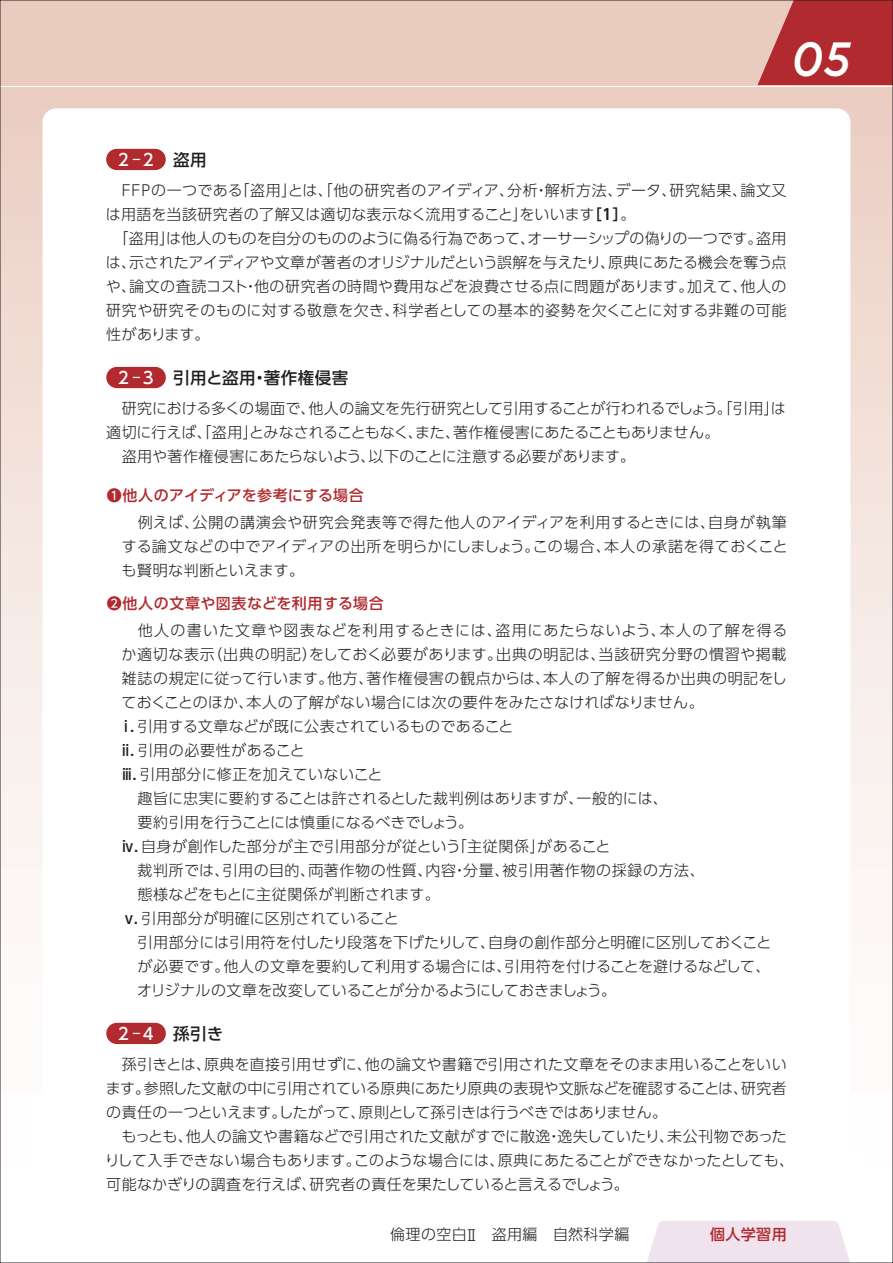
<style>
.page{position:relative;width:893px;height:1263px;background:#fff}
.page>*{position:absolute;margin:0;border:0;box-sizing:border-box;transform-origin:0 0}
.t1{font:italic 500 48px "Gotham";color:#fff;scale:.9 1}
.t2{font:500 16.5px "UD Shin Go Pro";letter-spacing:.03em;color:#231f20}
.t3{font:500 16.5px "UD Shin Go Pro";color:#fff}
.t4{font:300 15px/24px "UD Shin Go Pro";letter-spacing:.015em;color:#231f20}
.t5{font:300 15px "UD Shin Go Pro";letter-spacing:-.005em;color:#231f20}
.t6{font:300 15px/24px "UD Shin Go Pro";letter-spacing:.04em;color:#231f20}
.t7{font:300 15px "UD Shin Go Pro";letter-spacing:.035em;color:#231f20}
.t8{font:300 15px "UD Shin Go Pro";letter-spacing:-.01em;color:#231f20}
.t9{font:500 15px "UD Shin Go Pro";letter-spacing:.025em;color:#b02a2f}
.t10{font:300 15px "UD Shin Go Pro";letter-spacing:-.015em;color:#231f20}
.t11{font:300 15px "UD Shin Go Pro";letter-spacing:.05em;color:#231f20}
.t12{font:300 15px "UD Shin Go Pro";letter-spacing:.07em;color:#231f20}
.t13{font:300 15px "UD Shin Go Pro";letter-spacing:-.03em;color:#231f20}
.t14{font:300 15px "UD Shin Go Pro";letter-spacing:-.04em;color:#231f20}
.t15{font:300 15px "UD Shin Go Pro";letter-spacing:.085em;color:#231f20}
.t16{font:300 15px "UD Shin Go Pro";letter-spacing:-.02em;color:#231f20}
.t17{font:700 15px "UD Shin Go Pro De";color:#231f20}
.t18{font:500 15px "UD Shin Go Pro";color:#231f20}
.s1{font-family:"UD Shin Go Pro";font-weight:300}
.s2{font-weight:500}
</style>
<div class="page">
<img style="left:2px;top:87px;width:889px;height:829px">
<div style="left:0;top:0;width:893px;height:85px;background:#eaccbf"></div>
<div style="left:43px;top:108px;width:807px;height:1112px;background:#fff;border-radius:14px"></div>
<svg style="left:757px;top:2px;width:134px;height:83px;background:#b84043"></svg>
<div style="left:106px;top:149px;width:60px;height:21px;background:#b02a2f;border-radius:11px"></div>
<div style="left:106px;top:367px;width:60px;height:21px;background:#b02a2f;border-radius:11px"></div>
<div style="left:106px;top:1023px;width:60px;height:21px;background:#b02a2f;border-radius:11px"></div>
<div style="left:647px;top:1221px;width:203px;height:40px;background:#f0e3ed"></div>
<h1 class="t1" style="left:792px;top:28px;width:67px">05</h1>
<p class="t3" style="left:115px;top:146px;width:40px">２‒2</p>
<p class="t2" style="left:173px;top:146px;width:35px">盗用</p>
<p class="t4" style="left:288px;top:178px;width:227px">とは、「他の研究者のアイディア、</p>
<p class="t4" style="left:615px;top:178px;width:63px">データ、</p>
<p class="t4" style="left:235px;top:178px;width:63px">「盗用」</p>
<p class="t4" style="left:545px;top:178px;width:79px">解析方法、</p>
<p class="t4" style="left:670px;top:178px;width:79px">研究結果、</p>
<p class="t4" style="left:740px;top:178px;width:48px">論文又</p>
<p class="t4" style="left:507px;top:178px;width:32px">分析</p>
<p class="t6" style="left:106px;top:178px;width:138px">　FFPの一つである</p>
<p class="t4" style="left:534px;top:178px;width:16px">・</p>
<p class="t17" style="left:587px;top:202px;width:50px">] 1 <span class="s1">。</span>[</p>
<p class="t4" style="left:513px;top:202px;width:16px">」</p>
<p class="t4" style="left:106px;top:202px;width:490px">は用語を当該研究者の了解又は適切な表示なく流用することをいいます</p>
<p class="t5" style="left:527px;top:226px;width:237px">オーサーシップの偽りの一つです。</p>
<p class="t4" style="left:113px;top:226px;width:62px">「盗用」</p>
<p class="t4" style="left:756px;top:226px;width:32px">盗用</p>
<p class="t4" style="left:166px;top:226px;width:370px">は他人のものを自分のもののように偽る行為であって、</p>
<p class="t5" style="left:129px;top:250px;width:488px">示されたアイディアや文章が著者のオリジナルだという誤解を与えたり、</p>
<p class="t5" style="left:608px;top:250px;width:180px">原典にあたる機会を奪う点</p>
<p class="t4" style="left:106px;top:250px;width:32px">は、</p>
<p class="t4" style="left:129px;top:274px;width:566px">論文の査読コスト他の研究者の時間や費用などを浪費させる点に問題があります。</p>
<p class="t4" style="left:740px;top:274px;width:48px">他人の</p>
<p class="t4" style="left:687px;top:274px;width:62px">加えて、</p>
<p class="t4" style="left:106px;top:274px;width:32px">や、</p>
<p class="t4" style="left:243px;top:274px;width:16px">・</p>
<p class="t7" style="left:393px;top:298px;width:395px">科学者としての基本的姿勢を欠くことに対する非難の可能</p>
<p class="t4" style="left:106px;top:298px;width:295px">研究や研究そのものに対する敬意を欠き、性があります。</p>
<p class="t3" style="left:115px;top:364px;width:40px">２‒3</p>
<p class="t2" style="left:264px;top:364px;width:86px">著作権侵害</p>
<p class="t2" style="left:173px;top:364px;width:84px">引用と盗用</p>
<p class="t2" style="left:251px;top:364px;width:18px">・</p>
<p class="t4" style="left:308px;top:396px;width:479px">他人の論文を先行研究として引用することが行われるでしょう。「引用は」</p>
<p class="t5" style="left:106px;top:396px;width:211px">　研究における多くの場面で、</p>
<p class="t4" style="left:106px;top:420px;width:153px">適切に行えば、「盗用」</p>
<p class="t5" style="left:453px;top:420px;width:268px">著作権侵害にあたることもありません。</p>
<p class="t13" style="left:249px;top:420px;width:212px">とみなされることもなくまた、</p>
<p class="t4" style="left:408px;top:420px;width:16px">、</p>
<p class="t10" style="left:369px;top:444px;width:268px">以下のことに注意する必要があります。</p>
<p class="t4" style="left:106px;top:444px;width:271px">　盗用や著作権侵害にあたらないよう、</p>
<p class="t9" style="left:107px;top:483px;width:258px">❶他人のアイディアを参考にする場合</p>
<p class="t4" style="left:122px;top:510px;width:79px">　例えば、</p>
<p class="t4" style="left:708px;top:510px;width:80px">自身が執筆</p>
<p class="t6" style="left:193px;top:510px;width:524px">公開の講演会や研究会発表等で得た他人のアイディアを利用するときには、</p>
<p class="t4" style="left:122px;top:534px;width:419px">する論文などの中でアイディアの出所を明らかにしましょう。も賢明な判断といえます。</p>
<p class="t9" style="left:107px;top:591px;width:278px">❷他人の文章や図表などを利用する場合</p>
<p class="t7" style="left:604px;top:534px;width:185px">本人の承諾を得ておくこと</p>
<p class="t4" style="left:533px;top:534px;width:79px">この場合、</p>
<p class="t12" style="left:138px;top:618px;width:365px">他人の書いた文章や図表などを利用するときには、</p>
<p class="t11" style="left:495px;top:618px;width:172px">盗用にあたらないよう、</p>
<p class="t15" style="left:660px;top:618px;width:129px">本人の了解を得る</p>
<p class="t14" style="left:309px;top:642px;width:194px">をしておく必要があります。</p>
<p class="t4" style="left:207px;top:642px;width:111px">（出典の明記）</p>
<p class="t4" style="left:122px;top:642px;width:95px">か適切な表示</p>
<p class="t11" style="left:599px;top:642px;width:189px">当該研究分野の慣習や掲載</p>
<p class="t4" style="left:496px;top:642px;width:111px">出典の明記は、</p>
<p class="t6" style="left:367px;top:666px;width:185px">著作権侵害の観点からは、</p>
<p class="t4" style="left:246px;top:666px;width:459px;text-indent:-125px">雑誌の規定に従って行います。<br>本人の了解がない場合には次の要件をみたさなければなりません。</p>
<p class="t6" style="left:543px;top:666px;width:245px">本人の了解を得るか出典の明記をし</p>
<p class="t4" style="left:327px;top:666px;width:48px">他方、</p>
<p class="t4" style="left:118px;top:690px;width:397px">ておくことのほか、<br><span class="s2">ⅰ</span> 引用する文章などが既に公表されているものであること</p>
<p class="t6" style="left:118px;top:714px;width:188px;text-indent:12px"><span class="s2">．<br>ⅱ</span> 引用の必要性があること</p>
<p class="t4" style="left:119px;top:738px;width:265px;text-indent:11px"><span class="s2">．<br>ⅲ</span> 引用部分に修正を加えていないこと</p>
<p class="t18" style="left:132px;top:762px;width:16px">．</p>
<p class="t4" style="left:122px;top:786px;width:463px">　趣旨に忠実に要約することは許されるとした裁判例はありますが、</p>
<p class="t5" style="left:122px;top:810px;width:353px">　要約引用を行うことには慎重になるべきでしょう。</p>
<p class="t4" style="left:537px;top:834px;width:75px">があること</p>
<p class="t4" style="left:577px;top:786px;width:93px">一般的には、</p>
<p class="t6" style="left:120px;top:834px;width:342px"><span class="s2">ⅳ</span> 自身が創作した部分が主で引用部分が従という</p>
<p class="t18" style="left:134px;top:834px;width:16px">．</p>
<p class="t4" style="left:452px;top:834px;width:95px">「主従関係」</p>
<p class="t6" style="left:308px;top:858px;width:126px">両著作物の性質、</p>
<p class="t6" style="left:503px;top:858px;width:204px">被引用著作物の採録の方法、</p>
<p class="t4" style="left:122px;top:858px;width:320px">　裁判所では、<br>　態様などをもとに主従関係が判断されます。<span class="s2">ⅴ</span> 引用部分が明確に区別されていること</p>
<p class="t18" style="left:134px;top:906px;width:16px">．</p>
<p class="t4" style="left:222px;top:858px;width:94px">引用の目的、</p>
<p class="t4" style="left:426px;top:858px;width:32px">内容</p>
<p class="t4" style="left:463px;top:858px;width:48px">分量、</p>
<p class="t4" style="left:452px;top:858px;width:16px">・</p>
<p class="t4" style="left:122px;top:930px;width:375px">　引用部分には引用符を付したり段落を下げたりして、</p>
<p class="t4" style="left:488px;top:930px;width:285px">自身の創作部分と明確に区別しておくこと</p>
<p class="t4" style="left:122px;top:954px;width:496px">　が必要です。<br>　オリジナルの文章を改変していることが分かるようにしておきましょう。</p>
<p class="t10" style="left:504px;top:954px;width:267px">引用符を付けることを避けるなどして、</p>
<p class="t4" style="left:223px;top:954px;width:290px">他人の文章を要約して利用する場合には、</p>
<p class="t3" style="left:115px;top:1020px;width:40px">２‒4</p>
<p class="t2" style="left:173px;top:1020px;width:52px">孫引き</p>
<p class="t7" style="left:204px;top:1052px;width:169px">原典を直接引用せずに、</p>
<p class="t4" style="left:106px;top:1052px;width:106px">　孫引きとは、</p>
<p class="t4" style="left:365px;top:1052px;width:423px">他の論文や書籍で引用された文章をそのまま用いることをいい</p>
<p class="t8" style="left:144px;top:1076px;width:606px">参照した文献の中に引用されている原典にあたり原典の表現や文脈などを確認することは、</p>
<p class="t4" style="left:741px;top:1076px;width:47px">研究者</p>
<p class="t4" style="left:106px;top:1076px;width:46px">ます。</p>
<p class="t4" style="left:279px;top:1100px;width:88px">したがって、</p>
<p class="t5" style="left:359px;top:1100px;width:310px">原則として孫引きは行うべきではありません。</p>
<p class="t4" style="left:106px;top:1100px;width:182px">の責任の一つといえます。</p>
<p class="t4" style="left:186px;top:1124px;width:366px">他人の論文や書籍などで引用された文献がすでに散逸</p>
<p class="t4" style="left:667px;top:1124px;width:121px">未公刊物であった</p>
<p class="t16" style="left:557px;top:1124px;width:118px">逸失していたり、</p>
<p class="t4" style="left:106px;top:1124px;width:88px">　もっとも、</p>
<p class="t4" style="left:546px;top:1124px;width:16px">・</p>
<p class="t4" style="left:498px;top:1148px;width:298px">原典にあたることができなかったとしても、</p>
<p class="t4" style="left:310px;top:1148px;width:321px;text-indent:-205px">りして入手できない場合もあります。<br>研究者の責任を果たしていると言えるでしょう。</p>
<p class="t4" style="left:354px;top:1148px;width:152px">このような場合には、</p>
<p class="t4" style="left:106px;top:1172px;width:212px">可能なかぎりの調査を行えば、</p>
<p class="t4" style="left:476px;top:1222px;width:154px">　盗用編　自然科学編</p>
<p class="t4" style="left:390px;top:1222px;width:90px">倫理の空白Ⅱ</p>
<p class="t9" style="left:710px;top:1222px;width:78px">個人学習用</p>
</div>
